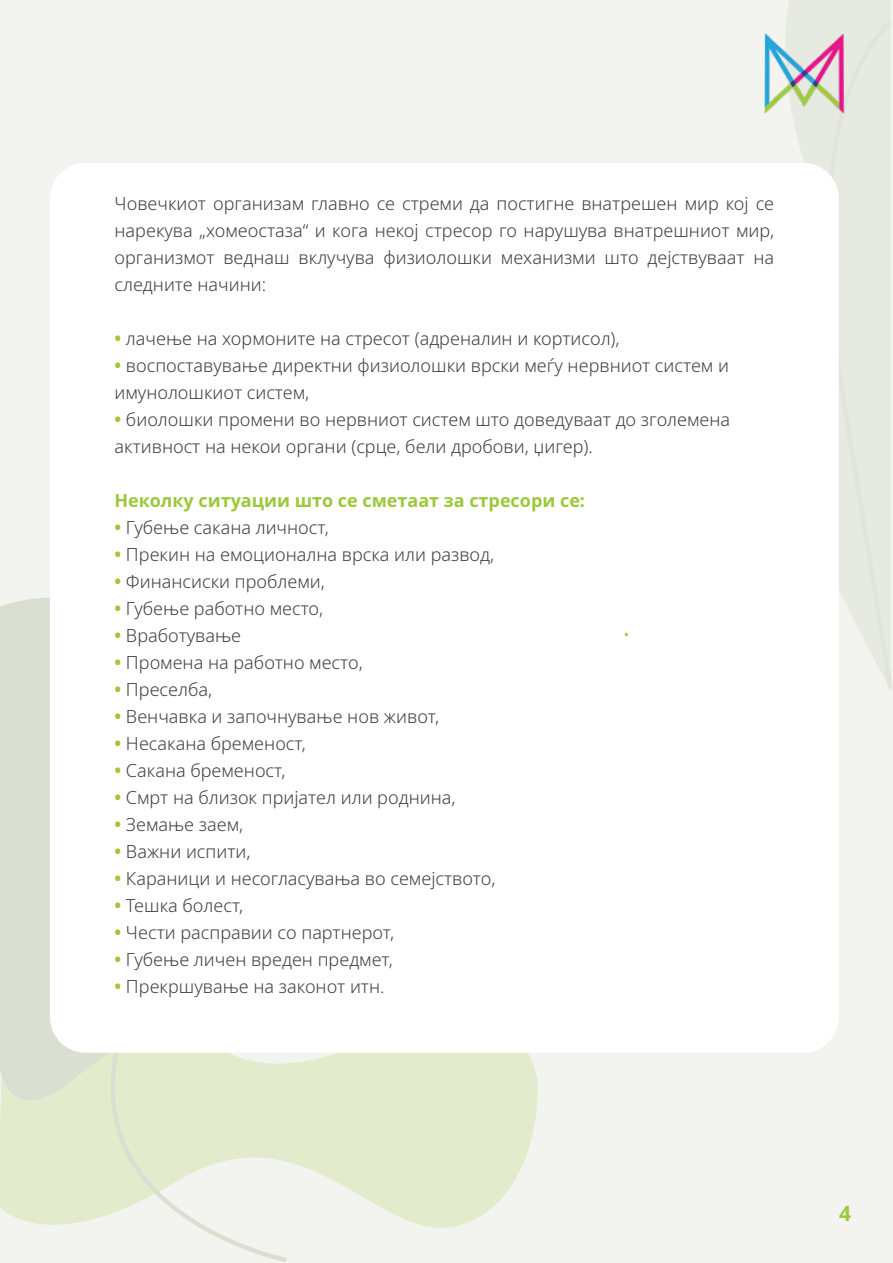
<style>
.page{position:relative;width:893px;height:1263px;background:#f3f4ef}
.page>*{position:absolute;margin:0;border:0;box-sizing:border-box;transform-origin:0 0}
.t1{font:700 21px "Noto Sans";color:#9dc83b}
.t2{font:300 18px/27px "Noto Sans";color:#414042}
.t3{font:700 18px "Noto Sans";color:#9dc83b}
.t4{font:300 18px "Noto Sans";color:#9dc83b}
.s1{font-weight:700;color:#9dc83b}
</style>
<div class="page">
<svg style="left:291px;top:1053px;width:247px;height:175px;fill:#e2ebcb"></svg>
<svg style="left:0;top:598px;width:363px;height:531px;fill:#d9e0d1"></svg>
<svg style="left:0;top:899px;width:291px;height:363px"></svg>
<svg style="left:786px;top:0;width:105px;height:170px;fill:#e6eae0"></svg>
<svg style="left:826px;top:21px;width:67px;height:669px"></svg>
<div style="left:50px;top:163px;width:789px;height:890px;background:#fff;border-radius:35px"></div>
<img style="left:764px;top:32px;width:82px;height:82px">
<p class="t2" style="left:115px;top:190px;width:661px;text-align:justify">Човечкиот организам главно се стреми да постигне внатрешен мир кој се нарекува „хомеостаза“ и кога некој стресор го нарушува внатрешниот мир, организмот веднаш вклучува физиолошки механизми што дејствуваат на следните начини:</p>
<p class="t2" style="left:115px;top:325px;width:507px"><span class="s1">•</span> лачење на хормоните на стресот (адреналин и кортисол),</p>
<p class="t2" style="left:115px;top:352px;width:616px"><span class="s1">•</span> воспоставување директни физиолошки врски меѓу нервниот систем и имунолошкиот систем,</p>
<p class="t2" style="left:115px;top:406px;width:617px"><span class="s1">•</span> биолошки промени во нервниот систем што доведуваат до зголемена активност на некои органи (срце, бели дробови, џигер).</p>
<p class="t3" style="left:115px;top:487px;width:472px">Неколку ситуации што се сметаат за стресори се:</p>
<p class="t2" style="left:115px;top:514px;width:216px"><span class="s1">•</span> Губење сакана личност,</p>
<p class="t2" style="left:115px;top:541px;width:381px"><span class="s1">•</span> Прекин на емоционална врска или развод,</p>
<p class="t2" style="left:115px;top:568px;width:212px"><span class="s1">•</span> Финансиски проблеми,</p>
<p class="t2" style="left:115px;top:595px;width:210px"><span class="s1">•</span> Губење работно место,</p>
<p class="t2" style="left:115px;top:622px;width:128px"><span class="s1">•</span> Вработување</p>
<p class="t2" style="left:115px;top:649px;width:250px"><span class="s1">•</span> Промена на работно место,</p>
<p class="t2" style="left:115px;top:676px;width:99px"><span class="s1">•</span> Преселба,</p>
<p class="t2" style="left:115px;top:703px;width:326px"><span class="s1">•</span> Венчавка и започнување нов живот,</p>
<p class="t2" style="left:115px;top:730px;width:193px"><span class="s1">•</span> Несакана бременост,</p>
<p class="t2" style="left:115px;top:757px;width:172px"><span class="s1">•</span> Сакана бременост,</p>
<p class="t2" style="left:115px;top:784px;width:342px"><span class="s1">•</span> Смрт на близок пријател или роднина,</p>
<p class="t2" style="left:115px;top:811px;width:130px"><span class="s1">•</span> Земање заем,</p>
<p class="t2" style="left:115px;top:838px;width:137px"><span class="s1">•</span> Важни испити,</p>
<p class="t2" style="left:115px;top:865px;width:382px"><span class="s1">•</span> Караници и несогласувања во семејството,</p>
<p class="t2" style="left:115px;top:892px;width:130px"><span class="s1">•</span> Тешка болест,</p>
<p class="t2" style="left:115px;top:919px;width:281px"><span class="s1">•</span> Чести расправии со партнерот,</p>
<p class="t2" style="left:115px;top:946px;width:280px"><span class="s1">•</span> Губење личен вреден предмет,</p>
<p class="t2" style="left:115px;top:973px;width:272px"><span class="s1">•</span> Прекршување на законот итн.</p>
<p class="t4" style="left:623px;top:622px;width:8px">•</p>
<p class="t1" style="left:839px;top:1198px;width:14px">4</p>
</div>
